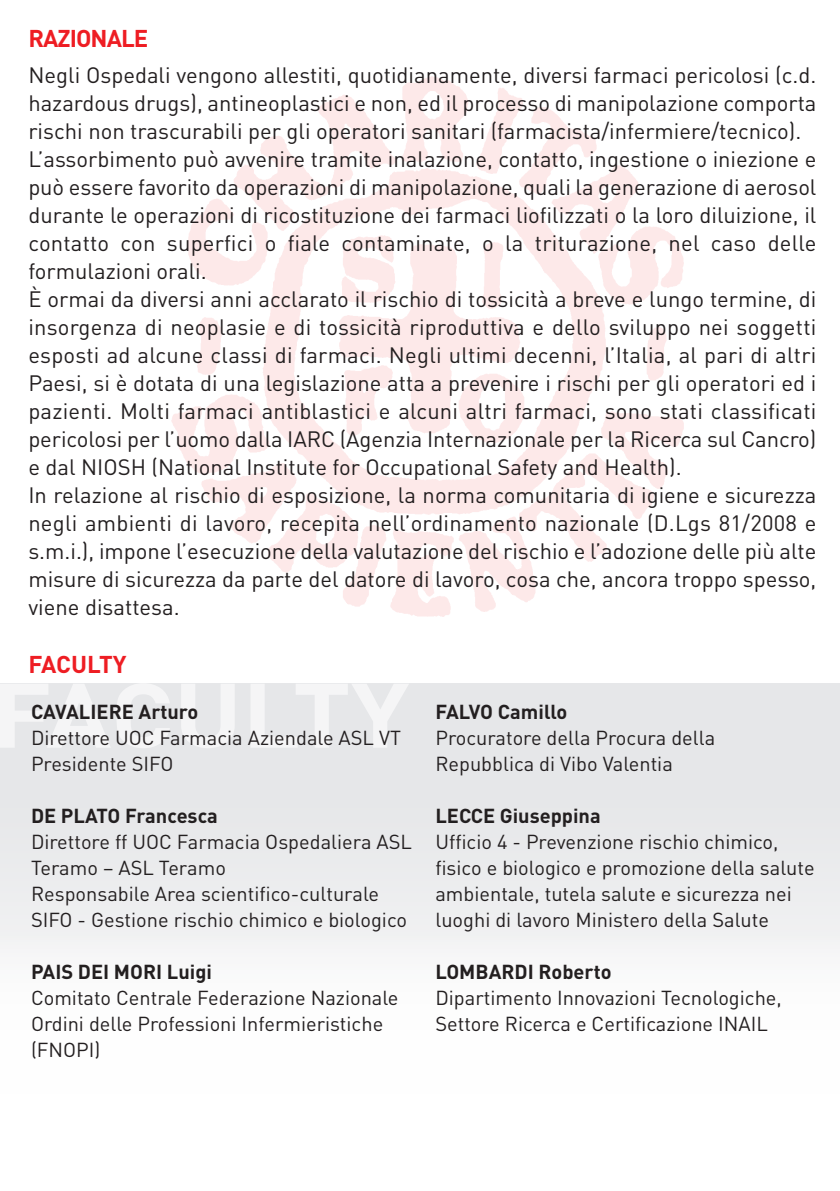
<style>
.page{position:relative;width:840px;height:1191px;background:#fff}
.page>*{position:absolute;margin:0;border:0;box-sizing:border-box;transform-origin:0 0}
.t1{font:700 24px "DIN Pro";letter-spacing:-.04em;color:#ee1d23}
.t2{font:700 24px "DIN Pro";letter-spacing:-.005em;color:#ee1d23}
.t3{font:22px/28px "DIN Pro";color:#231f20;text-align:justify}
.t4{font:20px/26px "DIN Pro";color:#231f20}
.t5{font:700 20px "DIN Pro";color:#231f20}
</style>
<div class="page">
<div style="left:0;top:684px;width:839px;height:507px;background:linear-gradient(to bottom,#e1e2e5,#fff)"></div>
<svg style="left:0;top:683px;width:409px;height:65px"></svg>
<img style="left:171px;top:76px;width:513px;height:541px">
<p class="t1" style="left:28px;top:30px;width:121px">RAZIONALE</p>
<p class="t3" style="left:28px;top:63px;width:789px">Negli Ospedali vengono allestiti, quotidianamente, diversi farmaci pericolosi (c.d. hazardous drugs), antineoplastici e non, ed il processo di manipolazione comporta rischi non trascurabili per gli operatori sanitari (farmacista/infermiere/tecnico).</p>
<p class="t3" style="left:28px;top:147px;width:789px">L’assorbimento può avvenire tramite inalazione, contatto, ingestione o iniezione e può essere favorito da operazioni di manipolazione, quali la generazione di aerosol durante le operazioni di ricostituzione dei farmaci liofilizzati o la loro diluizione, il contatto con superfici o fiale contaminate, o la triturazione, nel caso delle formulazioni orali.</p>
<p class="t3" style="left:28px;top:287px;width:789px">È ormai da diversi anni acclarato il rischio di tossicità a breve e lungo termine, di insorgenza di neoplasie e di tossicità riproduttiva e dello sviluppo nei soggetti esposti ad alcune classi di farmaci. Negli ultimi decenni, l’Italia, al pari di altri Paesi, si è dotata di una legislazione atta a prevenire i rischi per gli operatori ed i pazienti. Molti farmaci antiblastici e alcuni altri farmaci, sono stati classificati pericolosi per l’uomo dalla IARC (Agenzia Internazionale per la Ricerca sul Cancro) e dal NIOSH (National Institute for Occupational Safety and Health).</p>
<p class="t3" style="left:28px;top:483px;width:789px">In relazione al rischio di esposizione, la norma comunitaria di igiene e sicurezza negli ambienti di lavoro, recepita nell’ordinamento nazionale (D.Lgs 81/2008 e s.m.i.), impone l’esecuzione della valutazione del rischio e l’adozione delle più alte misure di sicurezza da parte del datore di lavoro, cosa che, ancora troppo spesso, viene disattesa.</p>
<p class="t2" style="left:28px;top:656px;width:100px">FACULTY</p>
<p class="t5" style="left:31px;top:704px;width:169px">CAVALIERE Arturo</p>
<p class="t4" style="left:31px;top:726px;width:371px">Direttore UOC Farmacia Aziendale ASL VT</p>
<p class="t4" style="left:31px;top:752px;width:144px">Presidente SIFO</p>
<p class="t5" style="left:31px;top:808px;width:188px">DE PLATO Francesca</p>
<p class="t4" style="left:31px;top:830px;width:382px">Direttore ff UOC Farmacia Ospedaliera ASL<br>Teramo – ASL Teramo</p>
<p class="t4" style="left:31px;top:882px;width:377px">Responsabile Area scientifico-culturale<br>SIFO - Gestione rischio chimico e biologico</p>
<p class="t5" style="left:31px;top:964px;width:182px">PAIS DEI MORI Luigi</p>
<p class="t4" style="left:31px;top:986px;width:369px">Comitato Centrale Federazione Nazionale<br>Ordini delle Professioni Infermieristiche (FNOPI)</p>
<p class="t5" style="left:435px;top:704px;width:133px">FALVO Camillo</p>
<p class="t4" style="left:435px;top:726px;width:281px">Procuratore della Procura della<br>Repubblica di Vibo Valentia</p>
<p class="t5" style="left:435px;top:808px;width:167px">LECCE Giuseppina</p>
<p class="t4" style="left:435px;top:830px;width:380px">Ufficio 4 - Prevenzione rischio chimico, fisico e biologico e promozione della salute ambientale, tutela salute e sicurezza nei luoghi di lavoro Ministero della Salute</p>
<p class="t5" style="left:435px;top:964px;width:178px">LOMBARDI Roberto</p>
<p class="t4" style="left:435px;top:986px;width:348px">Dipartimento Innovazioni Tecnologiche,<br>Settore Ricerca e Certificazione INAIL</p>
</div>
